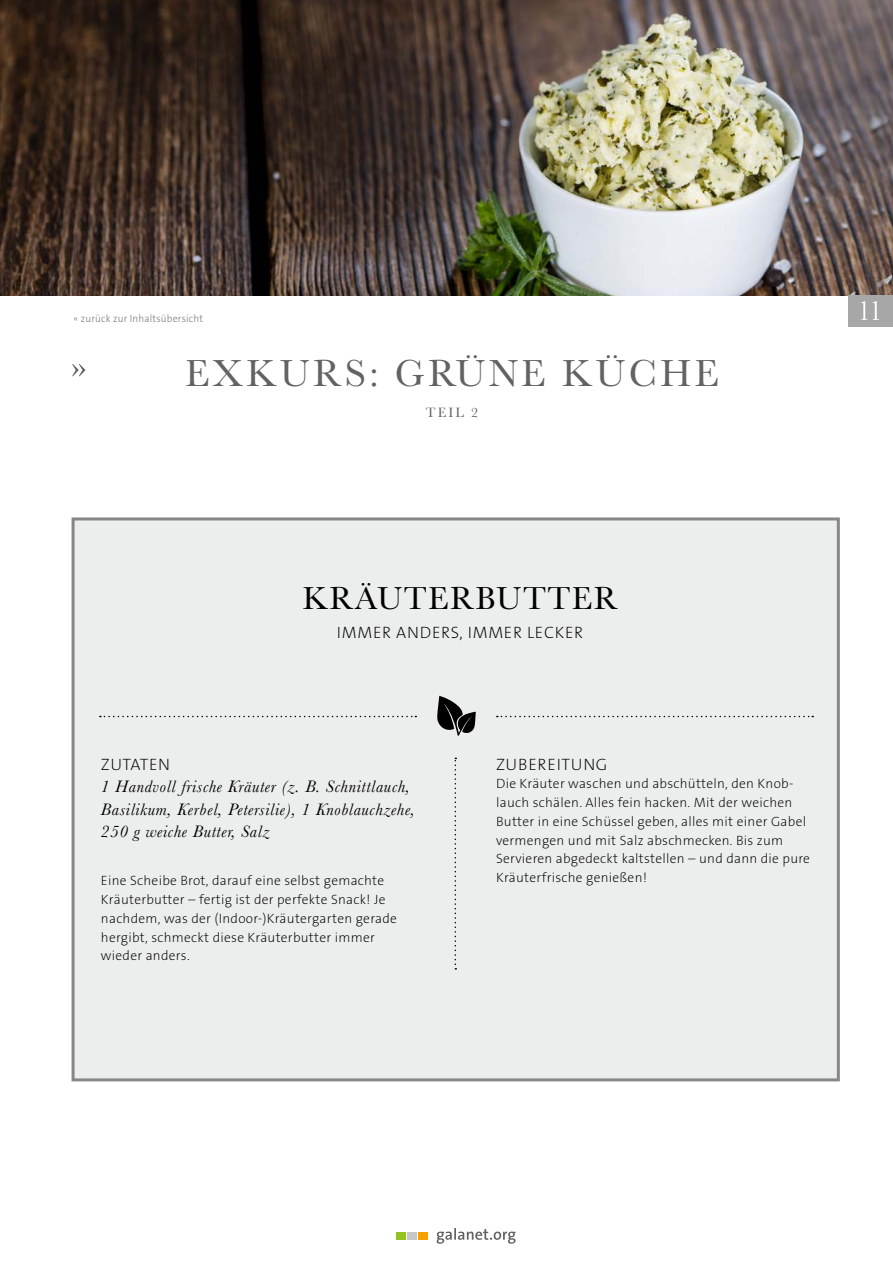
<style>
.page{position:relative;width:893px;height:1263px;background:#fff}
.page>*{position:absolute;margin:0;border:0;box-sizing:border-box;transform-origin:0 0}
.t1{font:39.15px "Baskerville";letter-spacing:.08em;color:#626261}
.t2{font:33px "Baskerville";letter-spacing:.04em;color:#000}
.t3{font:italic 17.25px/22.5px "Baskerville";letter-spacing:.04em;color:#000}
.t4{font:200 16.5px "The Sans B2";letter-spacing:.04em;color:#000}
.t5{font:14.1px "Baskerville";color:#626261}
.t6{font:200 13.5px/18.8px "The Sans B2";letter-spacing:.02em;color:#000}
.t7{font:300 10.5px "The Sans B3";letter-spacing:.02em;color:#7a7b7a;scale:.95 1}
</style>
<div class="page">
<div style="left:418px;top:1232px;width:10px;height:8px;background:#f6a100"></div>
<div style="left:408px;top:1232px;width:9px;height:8px;background:#c7c7c7"></div>
<div style="left:397px;top:1232px;width:9px;height:8px;background:#94c21f"></div>
<svg style="left:437px;top:1228px;width:79px;height:16px"></svg>
<img style="left:0;top:0;width:893px;height:296px">
<svg style="left:72px;top:364px;width:14px;height:12px"></svg>
<div style="left:72px;top:517px;width:768px;height:564px;background:#eceded;border:3px solid #868786"></div>
<svg style="left:100px;top:716px;width:316px;height:1px"></svg>
<svg style="left:497px;top:716px;width:316px;height:1px"></svg>
<svg style="left:455px;top:758px;width:1px;height:211px"></svg>
<svg style="left:437px;top:696px;width:39px;height:40px"></svg>
<div style="left:848px;top:296px;width:45px;height:31px;background:#a7a7a8"></div>
<svg style="left:861px;top:301px;width:18px;height:19px"></svg>
<p class="t7" style="left:73px;top:313px;width:138px">« zurück zur Inhaltsübersicht</p>
<h1 class="t1" style="left:185px;top:348px;width:535px">EXKURS: GRÜNE KÜCHE</h1>
<p class="t5" style="left:426px;top:403px;width:54px">TEIL 2</p>
<h2 class="t2" style="left:302px;top:577px;width:317px">KRÄUTERBUTTER</h2>
<p class="t4" style="left:337px;top:624px;width:248px">IMMER ANDERS, IMMER LECKER</p>
<p class="t4" style="left:101px;top:756px;width:71px">ZUTATEN</p>
<p class="t3" style="left:101px;top:775px;width:315px">1 Handvoll frische Kräuter (z. B. Schnittlauch,<br>Basilikum, Kerbel, Petersilie), 1 Knoblauchzehe,<br>250 g weiche Butter, Salz</p>
<p class="t6" style="left:101px;top:872px;width:297px">Eine Scheibe Brot, darauf eine selbst gemachte Kräuterbutter – fertig ist der perfekte Snack! Je nachdem, was der (Indoor-)Kräutergarten gerade hergibt, schmeckt diese Kräuterbutter immer wieder anders.</p>
<p class="t4" style="left:496px;top:755px;width:113px">ZUBEREITUNG</p>
<p class="t6" style="left:496px;top:775px;width:315px">Die Kräuter waschen und abschütteln, den Knob&shy;lauch schälen. Alles fein hacken. Mit der weichen Butter in eine Schüssel geben, alles mit einer Gabel vermengen und mit Salz abschmecken. Bis zum Servieren abgedeckt kaltstellen – und dann die pure Kräuterfrische genießen!</p>
</div>
